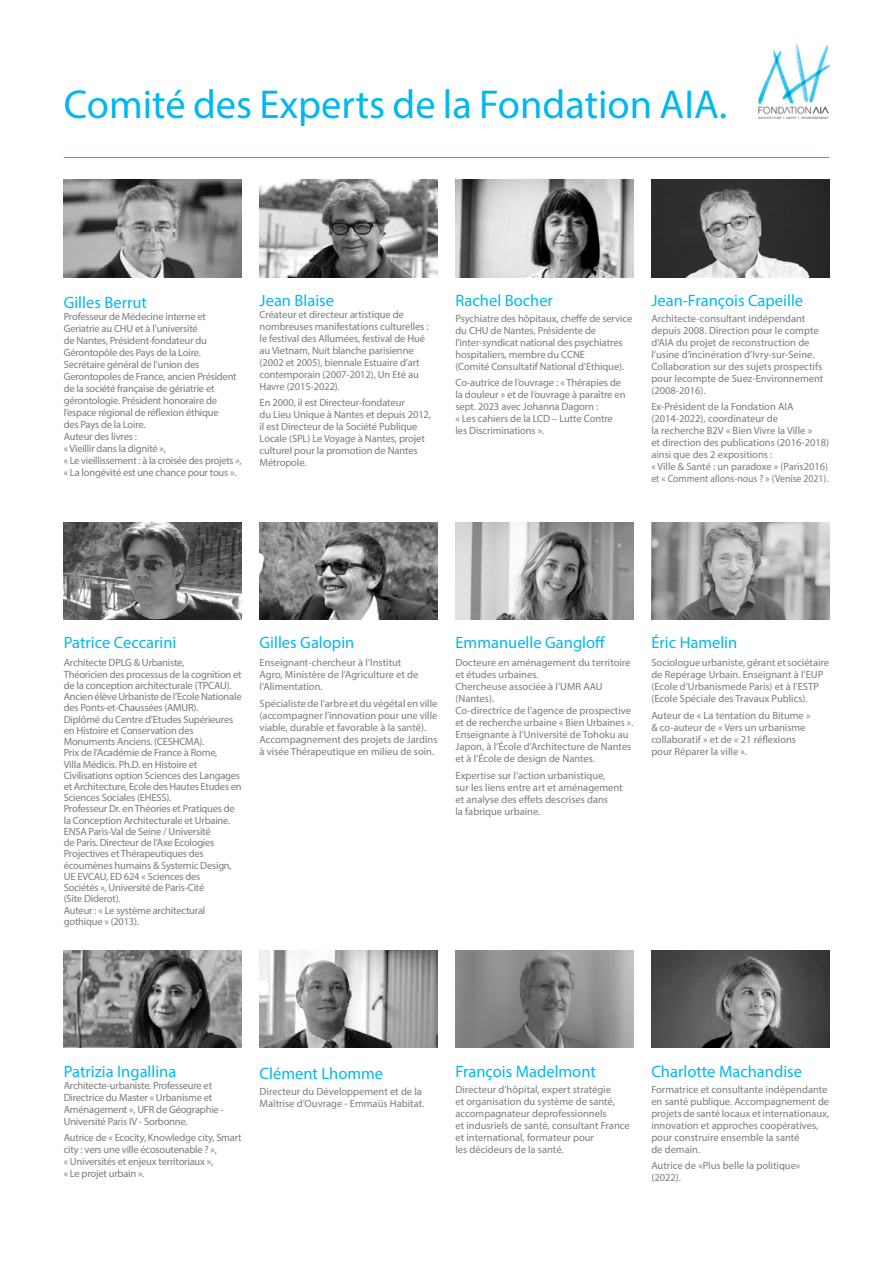
<style>
.page{position:relative;width:893px;height:1263px;background:#fff}
.page>*{position:absolute;margin:0;border:0;box-sizing:border-box;transform-origin:0 0}
.t1{font:40.5px "Myriad Pro";color:#00b8ef}
.t2{font:16.5px "Myriad Pro";color:#00b8ef}
.t3{font:10.5px/12px "Myriad Pro";letter-spacing:-.01em;color:#7c7b7b}
</style>
<div class="page">
<hr style="left:64px;top:157px;width:765px;height:1px;background:#00b8ef">
<img style="left:64px;top:180px;width:178px;height:97px">
<img style="left:260px;top:180px;width:177px;height:97px">
<img style="left:455px;top:180px;width:178px;height:97px">
<img style="left:651px;top:180px;width:178px;height:97px">
<img style="left:64px;top:522px;width:178px;height:97px">
<img style="left:260px;top:522px;width:177px;height:97px">
<img style="left:455px;top:522px;width:178px;height:97px">
<img style="left:651px;top:522px;width:178px;height:97px">
<img style="left:260px;top:950px;width:177px;height:98px">
<img style="left:64px;top:950px;width:178px;height:98px">
<img style="left:455px;top:950px;width:178px;height:98px">
<img style="left:651px;top:950px;width:178px;height:98px">
<img style="left:759px;top:45px;width:70px;height:73px">
<h1 class="t1" style="left:64px;top:79px;width:665px">Comité des Experts de la Fondation AIA.</h1>
<h2 class="t2" style="left:64px;top:292px;width:85px">Gilles Berrut</h2>
<p class="t3" style="left:64px;top:310px;width:179px">Professeur de Médecine interne et Geriatrie au CHU et à l’université<br>de Nantes, Président-fondateur du Gérontopôle des Pays de la Loire.<br>Secrétaire général de l’union des Gerontopoles de France, ancien Président de la société française de gériatrie et gérontologie. Président honoraire de l’espace régional de réflexion éthique<br>des Pays de la Loire.<br>Auteur des livres :<br>« Vieillir dans la dignité »,<br>« Le vieillissement : à la croisée des projets », « La longévité est une chance pour tous ».</p>
<h2 class="t2" style="left:260px;top:290px;width:76px">Jean Blaise</h2>
<p class="t3" style="left:260px;top:308px;width:170px">Créateur et directeur artistique de nombreuses manifestations culturelles : le festival des Allumées, festival de Hué au Vietnam, Nuit blanche parisienne (2002 et 2005), biennale Estuaire d’art contemporain (2007-2012), Un Eté au Havre (2015-2022).</p>
<p class="t3" style="left:260px;top:397px;width:173px">En 2000, il est Directeur-fondateur<br>du Lieu Unique à Nantes et depuis 2012, il est Directeur de la Société Publique Locale (SPL) Le Voyage à Nantes, projet culturel pour la promotion de Nantes Métropole.</p>
<h2 class="t2" style="left:455px;top:290px;width:99px">Rachel Bocher</h2>
<p class="t3" style="left:455px;top:312px;width:178px">Psychiatre des hôpitaux, cheffe de service du CHU de Nantes, Présidente de l’inter-syndicat national des psychiatres hospitaliers, membre du CCNE<br>(Comité Consultatif National d’Ethique).</p>
<p class="t3" style="left:455px;top:377px;width:172px">Co-autrice de l’ouvrage : « Thérapies de la douleur » et de l’ouvrage à paraître en sept. 2023 avec Johanna Dagorn :<br>« Les cahiers de la LCD – Lutte Contre les Discriminations ».</p>
<h2 class="t2" style="left:651px;top:290px;width:153px">Jean-François Capeille</h2>
<p class="t3" style="left:651px;top:312px;width:173px">Architecte-consultant indépendant depuis 2008. Direction pour le compte d’AIA du projet de reconstruction de l’usine d’incinération d’Ivry-sur-Seine.<br>Collaboration sur des sujets prospectifs pour lecompte de Suez-Environnement (2008-2016).</p>
<p class="t3" style="left:651px;top:401px;width:179px">Ex-Président de la Fondation AIA (2014-2022), coordinateur de<br>la recherche B2V « Bien Vivre la Ville »<br>et direction des publications (2016-2018) ainsi que des 2 expositions :<br>« Ville &amp; Santé : un paradoxe » (Paris2016) et « Comment allons-nous ? » (Venise 2021).</p>
<h2 class="t2" style="left:64px;top:632px;width:114px">Patrice Ceccarini</h2>
<p class="t3" style="left:64px;top:657px;width:179px;line-height:11.2px">Architecte DPLG &amp; Urbaniste,<br>Théoricien des processus de la cognition et de la conception architecturale (TPCAU).<br>Ancien élève Urbaniste de l’Ecole Nationale des Ponts-et-Chaussées (AMUR).<br>Diplômé du Centre d’Etudes Supérieures en Histoire et Conservation des Monuments Anciens. (CESHCMA).<br>Prix de l’Académie de France à Rome,<br>Villa Médicis. Ph.D. en Histoire et Civilisations option Sciences des Langages et Architecture, Ecole des Hautes Etudes en Sciences Sociales (EHESS).<br>Professeur Dr. en Théories et Pratiques de la Conception Architecturale et Urbaine.<br>ENSA Paris-Val de Seine / Université<br>de Paris. Directeur de l’Axe Ecologies Projectives et Thérapeutiques des écoumènes humains &amp; Systemic Design, UE EVCAU, ED 624 « Sciences des<br>Sociétés », Université de Paris-Cité<br>(Site Diderot).<br>Auteur : « Le système architectural gothique » (2013).</p>
<h2 class="t2" style="left:260px;top:632px;width:96px">Gilles Galopin</h2>
<p class="t3" style="left:260px;top:657px;width:160px">Enseignant-chercheur à l’Institut<br>Agro, Ministère de l’Agriculture et de l’Alimentation.</p>
<p class="t3" style="left:260px;top:697px;width:179px">Spécialiste de l’arbre et du végétal en ville (accompagner l’innovation pour une ville viable, durable et favorable à la santé).<br>Accompagnement des projets de Jardins à visée Thérapeutique en milieu de soin.</p>
<h2 class="t2" style="left:455px;top:632px;width:151px">Emmanuelle Gangloff</h2>
<p class="t3" style="left:455px;top:657px;width:179px">Docteure en aménagement du territoire et études urbaines.<br>Chercheuse associée à l’UMR AAU (Nantes).<br>Co-directrice de l’agence de prospective et de recherche urbaine « Bien Urbaines ».<br>Enseignante à l’Université de Tohoku au Japon, à l’École d’Architecture de Nantes et à l’École de design de Nantes.</p>
<p class="t3" style="left:455px;top:769px;width:169px">Expertise sur l’action urbanistique,<br>sur les liens entre art et aménagement et analyse des effets descrises dans<br>la fabrique urbaine.</p>
<h2 class="t2" style="left:651px;top:632px;width:87px">Éric Hamelin</h2>
<p class="t3" style="left:651px;top:657px;width:179px">Sociologue urbaniste, gérant et sociétaire de Repérage Urbain. Enseignant à l’EUP (Ecole d’Urbanismede Paris) et à l’ESTP (Ecole Spéciale des Travaux Publics).</p>
<p class="t3" style="left:651px;top:709px;width:161px">Auteur de « La tentation du Bitume » &amp; co-auteur de « Vers un urbanisme collaboratif » et de « 21 réflexions pour Réparer la ville ».</p>
<h2 class="t2" style="left:64px;top:1061px;width:114px">Patrizia Ingallina</h2>
<p class="t3" style="left:64px;top:1079px;width:162px">Architecte-urbaniste. Professeure et Directrice du Master « Urbanisme et Aménagement », UFR de Géographie - Université Paris IV - Sorbonne.</p>
<p class="t3" style="left:64px;top:1131px;width:179px">Autrice de « Ecocity, Knowledge city, Smart city : vers une ville écosoutenable ? »,<br>« Universités et enjeux territoriaux »,<br>« Le projet urbain ».</p>
<h2 class="t2" style="left:260px;top:1063px;width:125px">Clément Lhomme</h2>
<p class="t3" style="left:260px;top:1085px;width:166px">Directeur du Développement et de la<br>Maîtrise d’Ouvrage - Emmaüs Habitat.</p>
<h2 class="t2" style="left:455px;top:1061px;width:142px">François Madelmont</h2>
<p class="t3" style="left:455px;top:1083px;width:176px">Directeur d’hôpital, expert stratégie<br>et organisation du système de santé, accompagnateur deprofessionnels<br>et indusriels de santé, consultant France et international, formateur pour<br>les décideurs de la santé.</p>
<h2 class="t2" style="left:651px;top:1061px;width:152px">Charlotte Machandise</h2>
<p class="t3" style="left:651px;top:1083px;width:179px">Formatrice et consultante indépendante en santé publique. Accompagnement de projets de santé locaux et internationaux, innovation et approches coopératives, pour construire ensemble la santé<br>de demain.</p>
<p class="t3" style="left:651px;top:1159px;width:151px">Autrice de «Plus belle la politique» (2022).</p>
</div>
